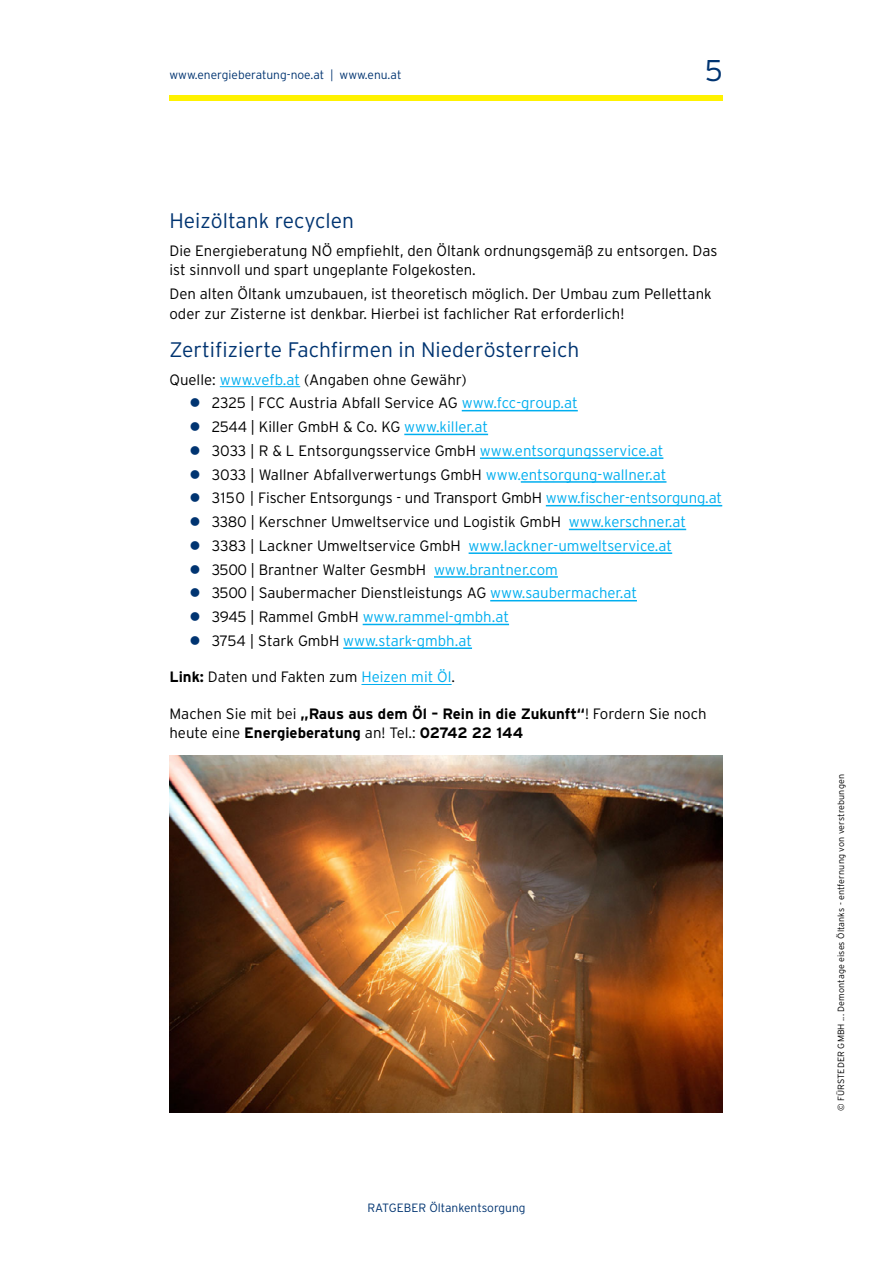
<style>
.page{position:relative;width:893px;height:1263px;background:#fff}
.page>*{position:absolute;margin:0;border:0;box-sizing:border-box;transform-origin:0 0}
.t1{font:300 30px "Interstate";color:#003471}
.t2{font:300 21px "Interstate";color:#003471}
.t3{font:300 15px/23.7px "Interstate";color:#000}
.t4{font:700 15px/19.5px "Interstate";color:#000}
.t5{font:300 12px "Interstate";color:#003471}
.t6{font:300 9px "Interstate";letter-spacing:.01em;color:#000}
.s1{font-stretch:condensed}
.s2{color:#00aeef}
.s3{font-weight:700}
.s4{font-weight:300}
</style>
<div class="page">
<div style="left:169px;top:95px;width:554px;height:6px;background:#fff200"></div>
<hr style="left:220px;top:386px;width:80px;height:1px;background:#00aeef">
<hr style="left:462px;top:410px;width:116px;height:1px;background:#00aeef">
<hr style="left:404px;top:434px;width:84px;height:1px;background:#00aeef">
<hr style="left:480px;top:457px;width:183px;height:2px;background:#00aeef">
<hr style="left:521px;top:481px;width:145px;height:2px;background:#00aeef">
<hr style="left:546px;top:505px;width:176px;height:1px;background:#00aeef">
<hr style="left:569px;top:529px;width:117px;height:1px;background:#00aeef">
<hr style="left:469px;top:552px;width:203px;height:2px;background:#00aeef">
<hr style="left:434px;top:576px;width:124px;height:2px;background:#00aeef">
<hr style="left:490px;top:600px;width:147px;height:1px;background:#00aeef">
<hr style="left:363px;top:624px;width:146px;height:1px;background:#00aeef">
<hr style="left:343px;top:647px;width:129px;height:2px;background:#00aeef">
<hr style="left:361px;top:684px;width:91px;height:1px;background:#00aeef">
<img style="left:169px;top:756px;width:554px;height:356px">
<p class="t5" style="left:169px;top:68px;width:233px">www.energieberatung-noe.at <span class="s1">|</span> www.enu.at</p>
<h1 class="t1" style="left:705px;top:54px;width:20px">5</h1>
<h2 class="t2" style="left:169px;top:209px;width:186px">Heizöltank recyclen</h2>
<p class="t3" style="left:169px;top:241px;width:549px;line-height:19.5px">Die Energieberatung NÖ empfiehlt, den Öltank ordnungsgemäß zu entsorgen. Das ist sinnvoll und spart ungeplante Folgekosten.</p>
<p class="t3" style="left:169px;top:284px;width:544px;line-height:19.5px">Den alten Öltank umzubauen, ist theoretisch möglich. Der Umbau zum Pellettank oder zur Zisterne ist denkbar. Hierbei ist fachlicher Rat erforderlich!</p>
<h2 class="t2" style="left:169px;top:337px;width:411px">Zertifizierte Fachfirmen in Niederösterreich</h2>
<p class="t3" style="left:212px;top:367px;width:512px;text-indent:-43px">Quelle: <span class="s2">www.vefb.at</span> (Angaben ohne Gewähr)<br>2325 | FCC Austria Abfall Service AG <span class="s2">www.fcc-group.at<br></span>2544 | Killer GmbH &amp; Co. KG <span class="s2">www.killer.at<br></span>3033 | R &amp; L Entsorgungsservice GmbH <span class="s2">www.entsorgungsservice.at<br></span>3033 | Wallner Abfallverwertungs GmbH <span class="s2">www.entsorgung-wallner.at<br></span>3150 | Fischer Entsorgungs - und Transport GmbH <span class="s2">www.fischer-entsorgung.at </span>3380 | Kerschner Umweltservice und Logistik GmbH <span class="s2">www.kerschner.at </span>3383 | Lackner Umweltservice GmbH <span class="s2">www.lackner-umweltservice.at<br></span>3500 | Brantner Walter GesmbH <span class="s2">www.brantner.com<br></span>3500 | Saubermacher Dienstleistungs AG <span class="s2">www.saubermacher.at<br></span>3945 | Rammel GmbH <span class="s2">www.rammel-gmbh.at<br></span>3754 | Stark GmbH <span class="s2">www.stark-gmbh.at</span></p>
<p class="t3" style="left:169px;top:665px;width:287px"><span class="s3">Link:</span> Daten und Fakten zum <span class="s2">Heizen mit Öl</span>.</p>
<p class="t4" style="left:169px;top:704px;width:539px"><span class="s4">Machen Sie mit bei</span> „Raus aus dem Öl – Rein in die Zukunft“<span class="s4">! Fordern Sie noch heute eine</span> Energieberatung <span class="s4">an! Tel.:</span> 02742 22 144</p>
<p class="t5" style="left:367px;top:1201px;width:160px">RATGEBER Öltankentsorgung</p>
<p class="t6" style="left:836px;top:1111px;width:339px;rotate:-90deg">© FÜRSTEDER GMBH ... Demontage eises Öltanks - entfernung von verstrebungen</p>
</div>
